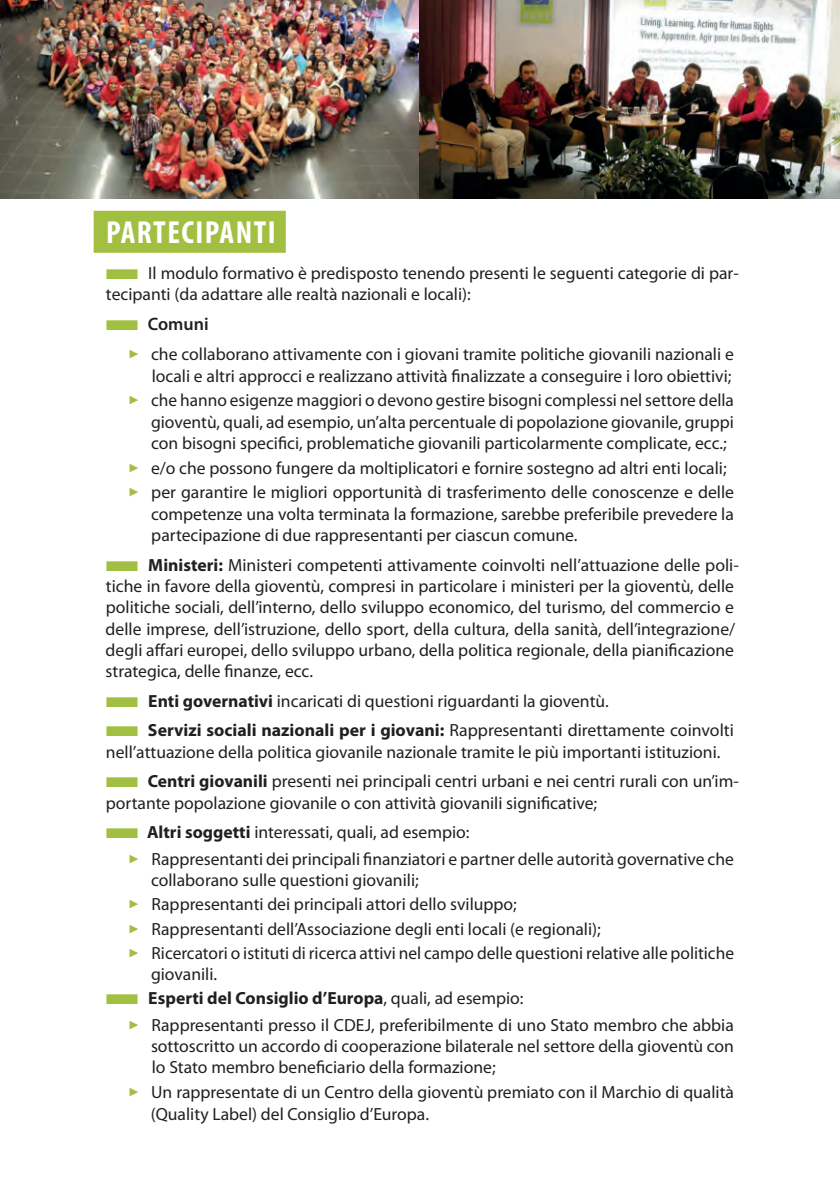
<style>
.page{position:relative;width:840px;height:1191px;background:#fff}
.page>*{position:absolute;margin:0;border:0;box-sizing:border-box;transform-origin:0 0}
.t1{font:700 condensed 32px "Myriad Pro";letter-spacing:.045em;color:#fff}
.t2{font:600 18px "Myriad Pro";color:#231f20}
.t3{font:17.6px/21.2px "Myriad Pro";color:#231f20}
.t4{font:700 17.6px "Myriad Pro";color:#231f20}
.s1{color:#a1bf40}
.s2{font-weight:700}
.s3{font-weight:400}
</style>
<div class="page">
<div style="left:94px;top:211px;width:191px;height:42px;background:#a1bf40"></div>
<img style="left:0;top:0;width:839px;height:198px">
<h1 class="t1" style="left:106px;top:212px;width:171px">PARTECIPANTI</h1>
<p class="t3" style="left:105px;top:262px;width:635px"><span class="s1">■</span> Il modulo formativo è predisposto tenendo presenti le seguenti categorie di par&shy;tecipanti (da adattare alle realtà nazionali e locali):</p>
<p class="t2" style="left:105px;top:312px;width:105px"><span class="s1">■</span> Comuni</p>
<p class="t3" style="left:128px;top:343px;width:607px;text-align:right"><span class="s1">✓</span> che collaborano attivamente con i giovani tramite politiche giovanili nazionali e locali e altri approcci e realizzano attività finalizzate a conseguire i loro obiettivi;</p>
<p class="t3" style="left:151px;top:389px;width:584px;text-align:justify;text-indent:-23px"><span class="s1">✓</span> che hanno esigenze maggiori o devono gestire bisogni complessi nel settore della gioventù, quali, ad esempio, un’alta percentuale di popolazione giovanile, gruppi con bisogni specifici, problematiche giovanili particolarmente complicate, ecc.;</p>
<p class="t3" style="left:128px;top:457px;width:599px"><span class="s1">✓</span> e/o che possono fungere da moltiplicatori e fornire sostegno ad altri enti locali;</p>
<p class="t3" style="left:151px;top:481px;width:584px;text-align:justify;text-indent:-23px"><span class="s1">✓</span> per garantire le migliori opportunità di trasferimento delle conoscenze e delle competenze una volta terminata la formazione, sarebbe preferibile prevedere la partecipazione di due rappresentanti per ciascun comune.</p>
<p class="t3" style="left:105px;top:554px;width:635px"><span class="s1">■</span> <span class="s2">Ministeri:</span> Ministeri competenti attivamente coinvolti nell’attuazione delle poli&shy;tiche in favore della gioventù, compresi in particolare i ministeri per la gioventù, delle politiche sociali, dell’interno, dello sviluppo economico, del turismo, del commercio e delle imprese, dell’istruzione, dello sport, della cultura, della sanità, dell’integrazione/ degli affari europei, dello sviluppo urbano, della politica regionale, della pianificazione strategica, delle finanze, ecc.</p>
<p class="t3" style="left:105px;top:690px;width:505px"><span class="s1">■</span> <span class="s2">Enti governativi</span> incaricati di questioni riguardanti la gioventù.</p>
<p class="t3" style="left:105px;top:719px;width:630px"><span class="s1">■</span> <span class="s2">Servizi sociali nazionali per i giovani:</span> Rappresentanti direttamente coinvolti nell’attuazione della politica giovanile nazionale tramite le più importanti istituzioni.</p>
<p class="t3" style="left:105px;top:770px;width:635px"><span class="s1">■</span> <span class="s2">Centri giovanili</span> presenti nei principali centri urbani e nei centri rurali con un’im&shy;portante popolazione giovanile o con attività giovanili significative;</p>
<p class="t3" style="left:105px;top:821px;width:366px"><span class="s1">■</span> <span class="s2">Altri soggetti</span> interessati, quali, ad esempio:</p>
<p class="t3" style="left:151px;top:848px;width:584px;text-indent:-23px"><span class="s1">✓</span> Rappresentanti dei principali finanziatori e partner delle autorità governative che collaborano sulle questioni giovanili;</p>
<p class="t3" style="left:128px;top:893px;width:390px"><span class="s1">✓</span> Rappresentanti dei principali attori dello sviluppo;</p>
<p class="t3" style="left:128px;top:917px;width:474px"><span class="s1">✓</span> Rappresentanti dell’Associazione degli enti locali (e regionali);</p>
<p class="t3" style="left:151px;top:941px;width:584px;text-indent:-23px"><span class="s1">✓</span> Ricercatori o istituti di ricerca attivi nel campo delle questioni relative alle politiche giovanili.</p>
<p class="t4" style="left:105px;top:986px;width:420px"><span class="s1">■</span> Esperti del Consiglio d’Europa<span class="s3">, quali, ad esempio:</span></p>
<p class="t3" style="left:151px;top:1013px;width:584px;text-align:justify;text-indent:-23px"><span class="s1">✓</span> Rappresentanti presso il CDEJ, preferibilmente di uno Stato membro che abbia sottoscritto un accordo di cooperazione bilaterale nel settore della gioventù con lo Stato membro beneficiario della formazione;</p>
<p class="t3" style="left:151px;top:1081px;width:584px;text-indent:-23px"><span class="s1">✓</span> Un rappresentate di un Centro della gioventù premiato con il Marchio di qualità (Quality Label) del Consiglio d’Europa.</p>
</div>
